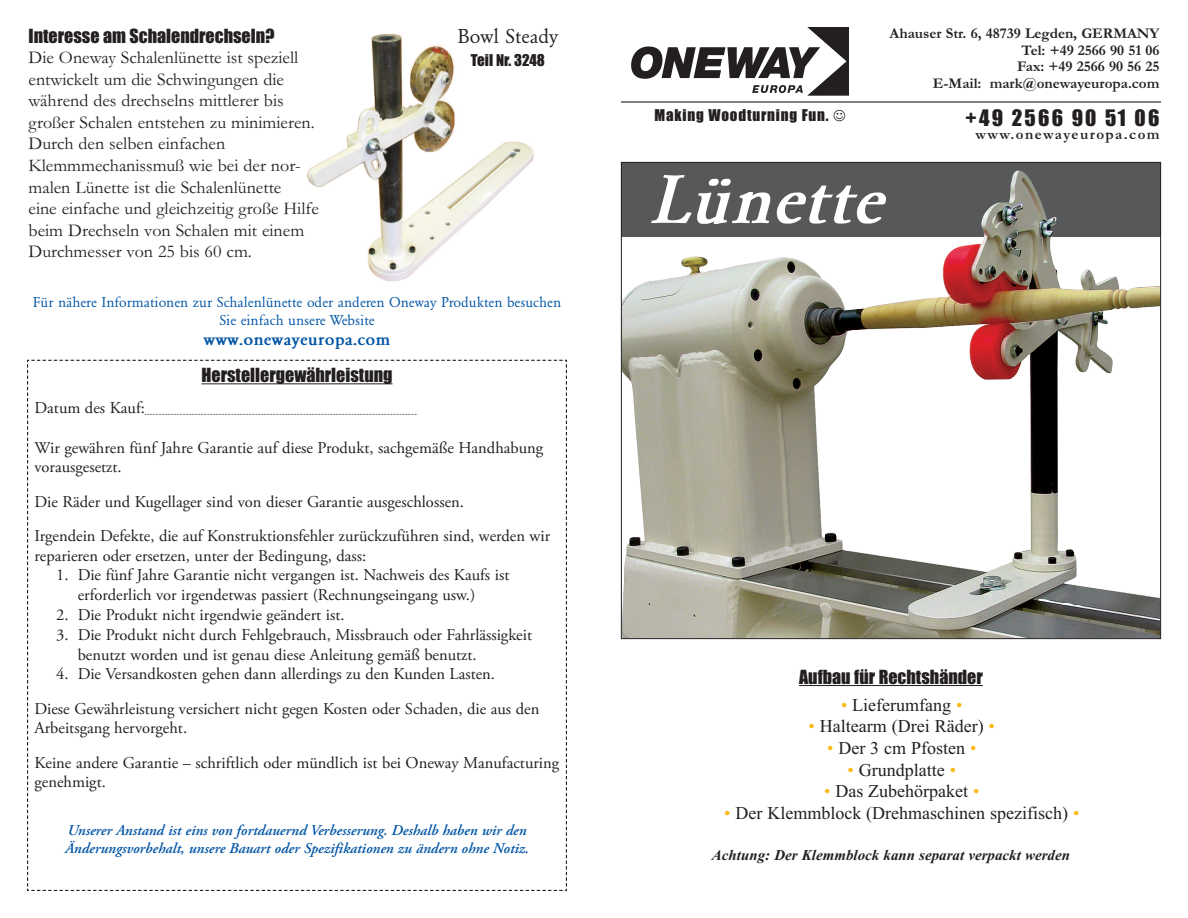
<style>
.page{position:relative;width:1188px;height:918px;background:#fff}
.page>*{position:absolute;margin:0;border:0;box-sizing:border-box;transform-origin:0 0}
.t1{font:italic 700 72px "Garamond";color:#fff}
.t2{font:21px "Impact";letter-spacing:.105em;color:#231f20}
.t3{font:21px "Garamond";color:#231f20}
.t4{font:18px/21.6px "Garamond";color:#231f20}
.t5{font:18px "Times";color:#231f20}
.t6{font:18px "Impact";color:#231f20}
.t7{font:700 18px "Garamond";color:#0155a5}
.t8{font:16.5px/19.8px "Adobe Garamond Pro";color:#231f20}
.t9{font:italic 600 15px/18px "Adobe Garamond Pro";color:#0155a5}
.t10{font:15px/18.1px "Garamond";color:#0155a5;text-align:center}
.t11{font:700 15px/16.5px "Garamond";color:#231f20;text-align:right}
.t12{font:italic 700 15px "Times";color:#231f20}
.t13{font:15px "Impact";letter-spacing:.055em;color:#231f20}
.t14{font:700 15px "Garamond";letter-spacing:.095em;color:#231f20}
.t15{font:15px "Impact";color:#231f20}
.s1{color:#fcb814}
</style>
<div class="page">
<hr style="left:799px;top:685px;width:184px;height:1px;background:#231f20">
<svg style="left:27px;top:359px;width:540px;height:532px"></svg>
<img style="left:307px;top:33px;width:228px;height:219px">
<svg style="left:631px;top:27px;width:218px;height:69px"></svg>
<hr style="left:621px;top:101px;width:540px;height:2px;background:#231f20">
<div style="left:621px;top:162px;width:540px;height:74px;background:#57585a"></div>
<img style="left:623px;top:170px;width:536px;height:467px">
<p class="t6" style="left:28px;top:26px;width:248px">Interesse am Schalendrechseln?</p>
<p class="t4" style="left:28px;top:46px;width:292px">Die Oneway Schalenlünette ist speziell entwickelt um die Schwingungen die während des drechselns mittlerer bis großer Schalen entstehen zu minimieren.<br>Durch den selben einfachen Klemmmechanissmuß wie bei der nor&shy;malen Lünette ist die Schalenlünette<br>eine einfache und gleichzeitig große Hilfe beim Drechseln von Schalen mit einem Durchmesser von 25 bis 60 cm.</p>
<p class="t10" style="left:33px;top:293px;width:530px">Für nähere Informationen zur Schalenlünette oder anderen Oneway Produkten besuchen<br>Sie einfach unsere Website</p>
<p class="t7" style="left:204px;top:329px;width:188px">www.onewayeuropa.com</p>
<p class="t3" style="left:458px;top:25px;width:102px">Bowl Steady</p>
<p class="t15" style="left:471px;top:52px;width:75px">Teil Nr. 3248</p>
<p class="t6" style="left:201px;top:365px;width:193px">Herstellergewährleistung</p>
<p class="t8" style="left:34px;top:399px;width:112px">Datum des Kauf:</p>
<p class="t8" style="left:34px;top:439px;width:510px">Wir gewähren fünf Jahre Garantie auf diese Produkt, sachgemäße Handhabung vorausgesetzt.</p>
<p class="t8" style="left:34px;top:486px;width:517px;line-height:34.2px">Die Räder und Kugellager sind von dieser Garantie ausgeschlossen.<br>Irgendein Defekte, die auf Konstruktionsfehler zurückzuführen sind, werden wir</p>
<p class="t8" style="left:34px;top:547px;width:333px">reparieren oder ersetzen, unter der Bedingung, dass:</p>
<p class="t8" style="left:78px;top:567px;width:433px;text-indent:-22px">1. Die fünf Jahre Garantie nicht vergangen ist. Nachweis des Kaufs ist erforderlich vor irgendetwas passiert (Rechnungseingang usw.)</p>
<p class="t8" style="left:56px;top:606px;width:290px">2. Die Produkt nicht irgendwie geändert ist.</p>
<p class="t8" style="left:78px;top:626px;width:456px;text-indent:-22px">3. Die Produkt nicht durch Fehlgebrauch, Missbrauch oder Fahrlässigkeit benutzt worden und ist genau diese Anleitung gemäß benutzt.</p>
<p class="t8" style="left:34px;top:658px;width:506px;line-height:34.2px;text-indent:22px">4. Die Versandkosten gehen dann allerdings zu den Kunden Lasten.<br>Diese Gewährleistung versichert nicht gegen Kosten oder Schaden, die aus den</p>
<p class="t8" style="left:34px;top:712px;width:526px;line-height:34.2px">Arbeitsgang hervorgeht.<br>Keine andere Garantie – schriftlich oder mündlich ist bei Oneway Manufacturing</p>
<p class="t8" style="left:34px;top:774px;width:73px">genehmigt.</p>
<p class="t9" style="left:65px;top:822px;width:466px">Unserer Anstand ist eins von fortdauernd Verbesserung. Deshalb haben wir den<br>Änderungsvorbehalt, unsere Bauart oder Spezifikationen zu ändern ohne Notiz.</p>
<p class="t11" style="left:890px;top:25px;width:271px">Ahauser Str. 6, 48739 Legden, GERMANY<br>Tel: +49 2566 90 51 06<br>Fax: +49 2566 90 56 25<br>E-Mail: mark@onewayeuropa.com</p>
<p class="t13" style="left:655px;top:107px;width:192px">Making Woodturning Fun. ☺</p>
<p class="t2" style="left:966px;top:107px;width:195px">+49 2566 90 51 06</p>
<p class="t14" style="left:976px;top:125px;width:186px">www.onewayeuropa.com</p>
<h1 class="t1" style="left:648px;top:161px;width:235px">Lünette</h1>
<p class="t6" style="left:799px;top:667px;width:185px">Aufbau für Rechtshänder</p>
<p class="t5" style="left:841px;top:694px;width:123px"><span class="s1">•</span> Lieferumfang <span class="s1">•</span></p>
<p class="t5" style="left:809px;top:716px;width:188px"><span class="s1">•</span> Haltearm (Drei Räder) <span class="s1">•</span></p>
<p class="t5" style="left:827px;top:737px;width:151px"><span class="s1">•</span> Der 3 cm Pfosten <span class="s1">•</span></p>
<p class="t5" style="left:848px;top:759px;width:110px"><span class="s1">•</span> Grundplatte <span class="s1">•</span></p>
<p class="t5" style="left:824px;top:780px;width:157px"><span class="s1">•</span> Das Zubehörpaket <span class="s1">•</span></p>
<p class="t5" style="left:724px;top:802px;width:357px"><span class="s1">•</span> Der Klemmblock (Drehmaschinen spezifisch) <span class="s1">•</span></p>
<p class="t12" style="left:712px;top:846px;width:360px">Achtung: Der Klemmblock kann separat verpackt werden</p>
</div>
